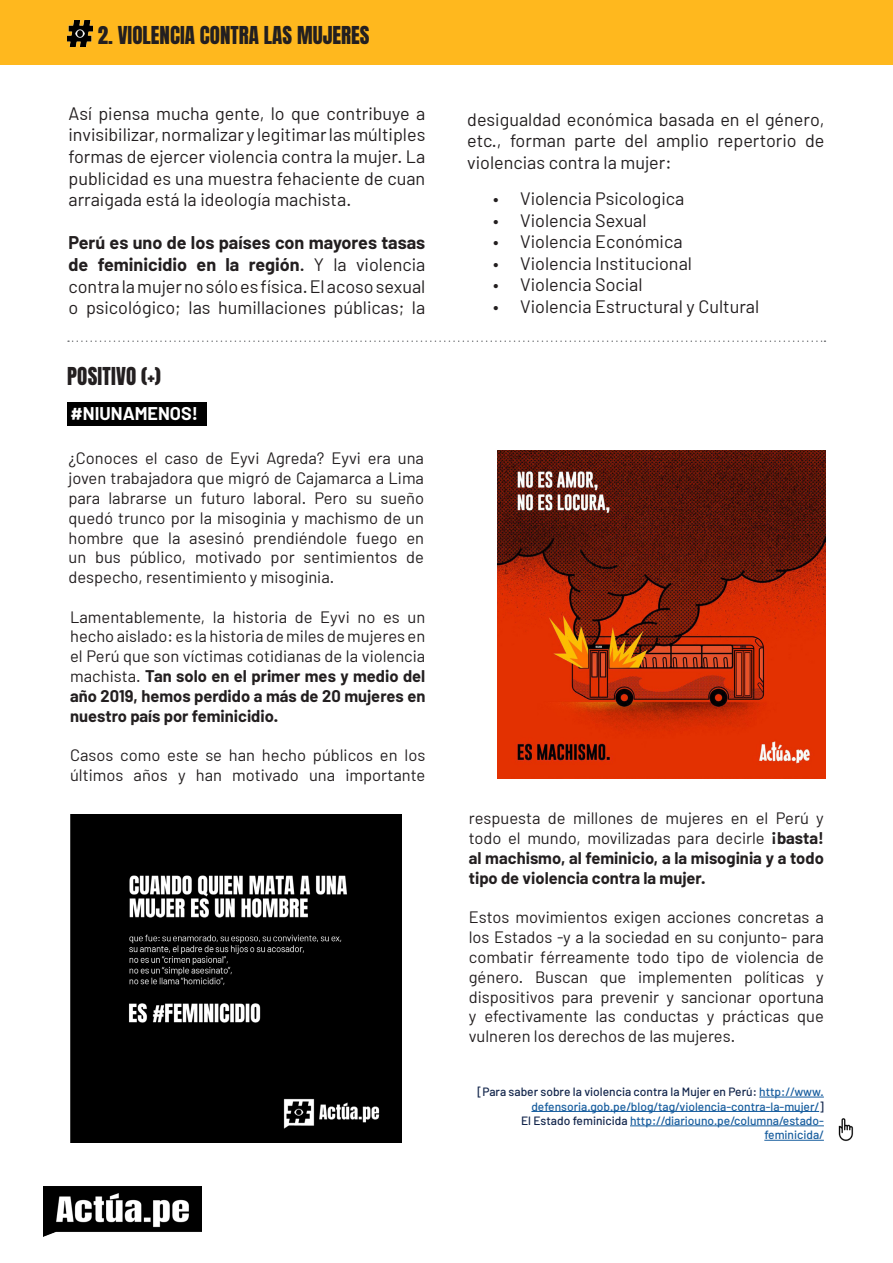
<style>
.page{position:relative;width:893px;height:1263px;background:#fff}
.page>*{position:absolute;margin:0;border:0;box-sizing:border-box;transform-origin:0 0}
.t1{font:21px "Anton";color:#231f20}
.t2{font:18px/21.6px "Barlow";color:#231f20;text-align:justify}
.t3{font:700 18px "Barlow";color:#fff}
.t4{font:16.5px/19.8px "Barlow";color:#231f20;text-align:justify}
.t5{font:700 16.5px/19.8px "Barlow";color:#231f20;text-align:justify}
.t6{font:500 12px/14.4px "Barlow";color:#175d9e;text-align:right}
.s1{font-weight:700}
.s2{font-weight:500}
.s3{font-weight:400}
.s4{color:#12254b}
</style>
<div class="page">
<img style="left:43px;top:1186px;width:159px;height:51px">
<div style="left:0;top:0;width:893px;height:65px;background:#ffb81e"></div>
<img style="left:68px;top:21px;width:25px;height:26px">
<div style="left:67px;top:402px;width:140px;height:23px;background:#000"></div>
<img style="left:497px;top:450px;width:328px;height:329px">
<hr style="left:759px;top:1097px;width:65px;height:1px;background:#175d9e">
<hr style="left:531px;top:1111px;width:288px;height:1px;background:#175d9e">
<hr style="left:630px;top:1125px;width:194px;height:1px;background:#175d9e">
<hr style="left:764px;top:1140px;width:60px;height:1px;background:#175d9e">
<svg style="left:68px;top:340px;width:757px;height:2px"></svg>
<img style="left:70px;top:814px;width:332px;height:328px">
<img style="left:838px;top:1118px;width:16px;height:23px">
<p class="t1" style="left:98px;top:24px;width:273px">2. VIOLENCIA CONTRA LAS MUJERES</p>
<p class="t2" style="left:69px;top:102px;width:358px">Así piensa mucha gente, lo que contribuye a invisibilizar, normalizar y legitimar las múltiples formas de ejercer violencia contra la mujer. La publicidad es una muestra fehaciente de cuan arraigada está la ideología machista.</p>
<p class="t2" style="left:69px;top:232px;width:358px"><span class="s1">Perú es uno de los países con mayores tasas de feminicidio en la región</span><span class="s2">.</span> Y la violencia contra la mujer no sólo es física. El acoso sexual o psicológico; las humillaciones públicas; la</p>
<p class="t1" style="left:67px;top:365px;width:95px">POSITIVO (+)</p>
<p class="t3" style="left:71px;top:402px;width:129px">#NIUNAMENOS!</p>
<p class="t4" style="left:69px;top:448px;width:357px">¿Conoces el caso de Eyvi Agreda? Eyvi era una joven trabajadora que migró de Cajamarca a Lima para labrarse un futuro laboral. Pero su sueño quedó trunco por la misoginia y machismo de un hombre que la asesinó prendiéndole fuego en un bus público, motivado por sentimientos de despecho, resentimiento y misoginia.</p>
<p class="t4" style="left:70px;top:606px;width:357px">Lamentablemente, la historia de Eyvi no es un hecho aislado: es la historia de miles de mujeres en el Perú que son víctimas cotidianas de la violencia machista. <span class="s1">Tan solo en el primer mes y medio del año 2019, hemos perdido a más de 20 mujeres en nuestro país por feminicidio.</span></p>
<p class="t4" style="left:70px;top:745px;width:357px">Casos como este se han hecho públicos en los últimos años y han motivado una importante</p>
<p class="t2" style="left:467px;top:108px;width:359px">desigualdad económica basada en el género, etc., forman parte del amplio repertorio de violencias contra la mujer:</p>
<p class="t2" style="left:493px;top:187px;width:193px">• Violencia Psicologica</p>
<p class="t2" style="left:493px;top:209px;width:155px">• Violencia Sexual</p>
<p class="t2" style="left:493px;top:230px;width:191px">• Violencia Económica</p>
<p class="t2" style="left:493px;top:252px;width:200px">• Violencia Institucional</p>
<p class="t2" style="left:493px;top:274px;width:151px">• Violencia Social</p>
<p class="t2" style="left:493px;top:295px;width:267px">• Violencia Estructural y Cultural</p>
<p class="t5" style="left:469px;top:808px;width:357px"><span class="s3">respuesta de millones de mujeres en el Perú y todo el mundo, movilizadas para decirle</span> ¡basta! al machismo, al feminicio, a la misoginia y a todo tipo de violencia contra la mujer.</p>
<p class="t4" style="left:469px;top:907px;width:357px">Estos movimientos exigen acciones concretas a los Estados -y a la sociedad en su conjunto- para combatir férreamente todo tipo de violencia de género. Buscan que implementen políticas y dispositivos para prevenir y sancionar oportuna y efectivamente las conductas y prácticas que vulneren los derechos de las mujeres.</p>
<p class="t6" style="left:478px;top:1084px;width:348px"><span class="s4">[Para saber sobre la violencia contra la Mujer en Perú:</span> http://www. defensoria.gob.pe/blog/tag/violencia-contra-la-mujer/<span class="s4">]</span></p>
<p class="t6" style="left:521px;top:1113px;width:304px"><span class="s4">El Estado feminicida</span> http://diariouno.pe/columna/estado&shy;feminicida/</p>
</div>
